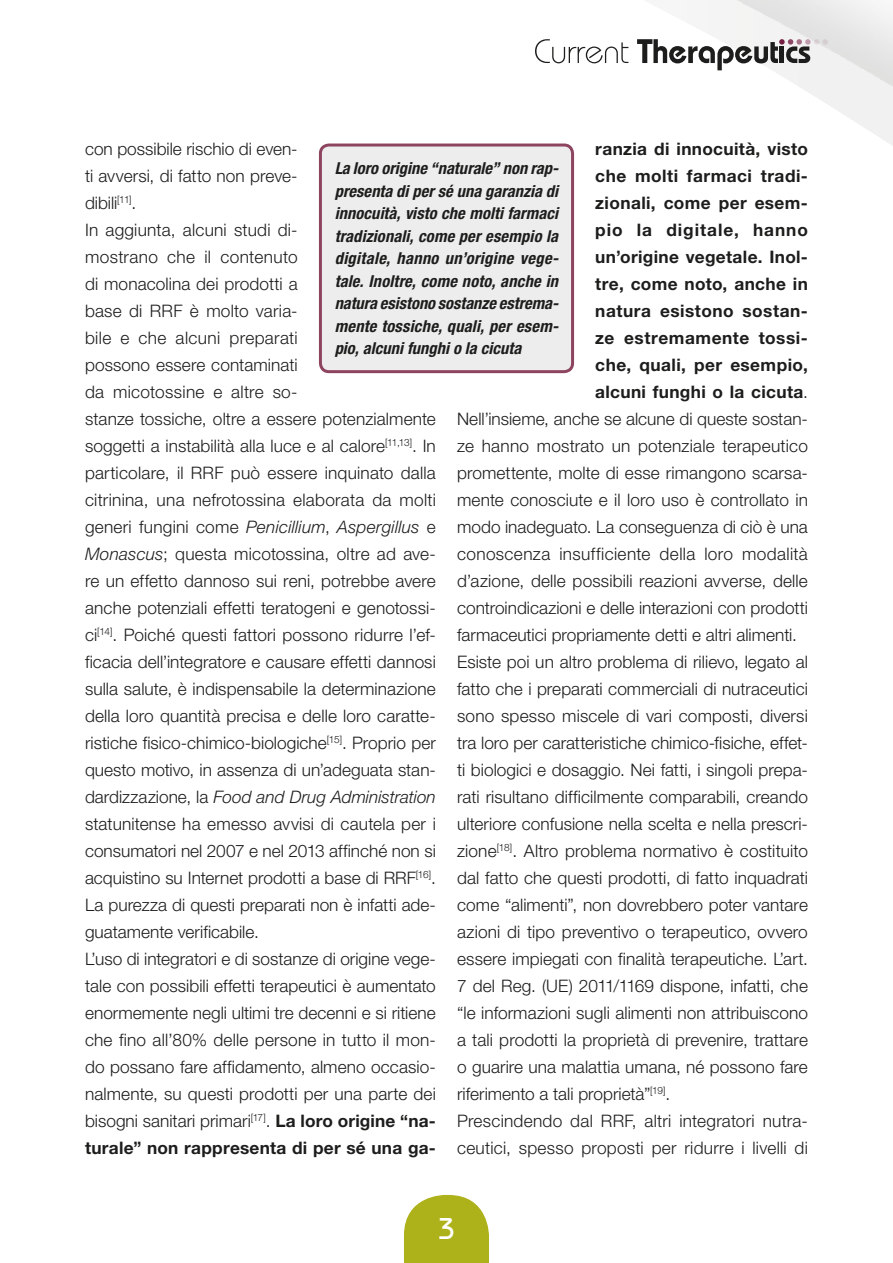
<style>
.page{position:relative;width:893px;height:1263px;background:#fff}
.page>*{position:absolute;margin:0;border:0;box-sizing:border-box;transform-origin:0 0}
.t1{font:500 30px "Bauhaus Std";color:#fff}
.t2{font:300 17.25px/27px "Helvetica Neue LT Std";letter-spacing:.005em;color:#1d1d1b}
.t3{font:700 17.25px "Helvetica Neue LT Std";letter-spacing:.025em;color:#1d1d1b}
.t4{font:700 17.25px "Helvetica Neue LT Std";letter-spacing:.055em;color:#1d1d1b}
.t5{font:italic 700 condensed 16.5px/22.5px "Helvetica Neue LT Std";letter-spacing:.01em;color:#1d1d1b;text-align:justify}
.s1{font-style:italic}
.s2{font-weight:700}
.s3{font-weight:300}
</style>
<div class="page">
<svg style="left:404px;top:1195px;width:85px;height:68px;background:#b7ba33"></svg>
<svg style="left:535px;top:39px;width:93px;height:24px"></svg>
<svg style="left:637px;top:39px;width:191px;height:31px"></svg>
<div style="left:320px;top:145px;width:253px;height:227px;background:#ededed;border-radius:9px"></div>
<div style="left:319px;top:144px;width:255px;height:229px;border:3px solid #8d455f;border-radius:9px"></div>
<p class="t2" style="left:85px;top:135px;width:352px">con possibile rischio di even-<br>ti avversi, di fatto non preve-<br>dibili<sup>[11]</sup>.<br>In aggiunta, alcuni studi di-<br>mostrano che il contenuto<br>di monacolina dei prodotti a<br>base di RRF è molto varia-<br>bile e che alcuni preparati<br>possono essere contaminati<br>da micotossine e altre so-<br>stanze tossiche, oltre a essere potenzialmente soggetti a instabilità alla luce e al calore<sup>[11,13]</sup>. In particolare, il RRF può essere inquinato dalla citrinina, una nefrotossina elaborata da molti generi fungini come <span class="s1">Penicillium</span>, <span class="s1">Aspergillus</span> e <span class="s1">Monascus</span>; questa micotossina, oltre ad ave&shy;re un effetto dannoso sui reni, potrebbe avere anche potenziali effetti teratogeni e genotossi&shy;ci<sup>[14]</sup>. Poiché questi fattori possono ridurre l’ef&shy;ficacia dell’integratore e causare effetti dannosi sulla salute, è indispensabile la determinazione della loro quantità precisa e delle loro caratte&shy;ristiche fisico-chimico-biologiche<sup>[15]</sup>. Proprio per questo motivo, in assenza di un’adeguata stan&shy;dardizzazione, la <span class="s1">Food and Drug Administration </span>statunitense ha emesso avvisi di cautela per i consumatori nel 2007 e nel 2013 affinché non si acquistino su Internet prodotti a base di RRF<sup>[16]</sup>.<br>La purezza di questi preparati non è infatti ade&shy;guatamente verificabile.<br>L’uso di integratori e di sostanze di origine vege&shy;tale con possibili effetti terapeutici è aumentato enormemente negli ultimi tre decenni e si ritiene che fino all’80% delle persone in tutto il mon&shy;do possano fare affidamento, almeno occasio&shy;nalmente, su questi prodotti per una parte dei bisogni sanitari primari<sup>[17]</sup>. <span class="s2">La loro origine “na&shy;turale” non rappresenta di per sé una ga-</span></p>
<p class="t3" style="left:595px;top:138px;width:214px">ranzia di innocuità, visto</p>
<p class="t5" style="left:335px;top:157px;width:225px">La loro origine “naturale” non rap&shy;presenta di per sé una garanzia di innocuità, visto che molti farmaci tradizionali, come per esempio la digitale, hanno un’origine vege&shy;tale. Inoltre, come noto, anche in natura esistono sostanze estrema&shy;mente tossiche, quali, per esem&shy;pio, alcuni funghi o la cicuta</p>
<p class="t3" style="left:595px;top:165px;width:214px">che molti farmaci tradi-</p>
<p class="t3" style="left:595px;top:192px;width:214px">zionali, come per esem-</p>
<p class="t4" style="left:595px;top:219px;width:214px">pio la digitale, hanno</p>
<p class="t3" style="left:595px;top:246px;width:214px">un’origine vegetale. Inol-</p>
<p class="t3" style="left:595px;top:273px;width:214px">tre, come noto, anche in</p>
<p class="t3" style="left:595px;top:300px;width:214px">natura esistono sostan-</p>
<p class="t3" style="left:595px;top:327px;width:214px">ze estremamente tossi-</p>
<p class="t3" style="left:595px;top:354px;width:214px">che, quali, per esempio,</p>
<p class="t3" style="left:595px;top:381px;width:214px">alcuni funghi o la cicuta<span class="s3">.</span></p>
<p class="t2" style="left:457px;top:405px;width:352px">Nell’insieme, anche se alcune di queste sostan-</p>
<p class="t2" style="left:457px;top:432px;width:352px">ze hanno mostrato un potenziale terapeutico</p>
<p class="t2" style="left:457px;top:459px;width:352px">promettente, molte di esse rimangono scarsa-</p>
<p class="t2" style="left:457px;top:486px;width:352px">mente conosciute e il loro uso è controllato in</p>
<p class="t2" style="left:457px;top:513px;width:352px">modo inadeguato. La conseguenza di ciò è una</p>
<p class="t2" style="left:457px;top:540px;width:352px">conoscenza insufficiente della loro modalità</p>
<p class="t2" style="left:457px;top:567px;width:352px">d’azione, delle possibili reazioni avverse, delle</p>
<p class="t2" style="left:457px;top:594px;width:352px">controindicazioni e delle interazioni con prodotti</p>
<p class="t2" style="left:457px;top:621px;width:341px">farmaceutici propriamente detti e altri alimenti.</p>
<p class="t2" style="left:457px;top:648px;width:352px">Esiste poi un altro problema di rilievo, legato al</p>
<p class="t2" style="left:457px;top:675px;width:352px">fatto che i preparati commerciali di nutraceutici</p>
<p class="t2" style="left:457px;top:702px;width:352px">sono spesso miscele di vari composti, diversi</p>
<p class="t2" style="left:457px;top:729px;width:352px">tra loro per caratteristiche chimico-fisiche, effet-</p>
<p class="t2" style="left:457px;top:756px;width:352px">ti biologici e dosaggio. Nei fatti, i singoli prepa-</p>
<p class="t2" style="left:457px;top:783px;width:352px">rati risultano difficilmente comparabili, creando</p>
<p class="t2" style="left:457px;top:810px;width:352px">ulteriore confusione nella scelta e nella prescri-</p>
<p class="t2" style="left:457px;top:837px;width:352px">zione<sup>[18]</sup>. Altro problema normativo è costituito</p>
<p class="t2" style="left:457px;top:864px;width:352px">dal fatto che questi prodotti, di fatto inquadrati</p>
<p class="t2" style="left:457px;top:891px;width:352px">come “alimenti”, non dovrebbero poter vantare</p>
<p class="t2" style="left:457px;top:918px;width:352px">azioni di tipo preventivo o terapeutico, ovvero</p>
<p class="t2" style="left:457px;top:945px;width:352px">essere impiegati con finalità terapeutiche. L’art.</p>
<p class="t2" style="left:457px;top:972px;width:352px">7 del Reg. (UE) 2011/1169 dispone, infatti, che</p>
<p class="t2" style="left:457px;top:999px;width:352px">“le informazioni sugli alimenti non attribuiscono</p>
<p class="t2" style="left:457px;top:1026px;width:352px">a tali prodotti la proprietà di prevenire, trattare</p>
<p class="t2" style="left:457px;top:1053px;width:352px">o guarire una malattia umana, né possono fare</p>
<p class="t2" style="left:457px;top:1080px;width:215px">riferimento a tali proprietà”<sup>[19]</sup>.</p>
<p class="t2" style="left:457px;top:1107px;width:352px">Prescindendo dal RRF, altri integratori nutra-</p>
<p class="t2" style="left:457px;top:1134px;width:352px">ceutici, spesso proposti per ridurre i livelli di</p>
<h1 class="t1" style="left:438px;top:1210px;width:18px">3</h1>
</div>
